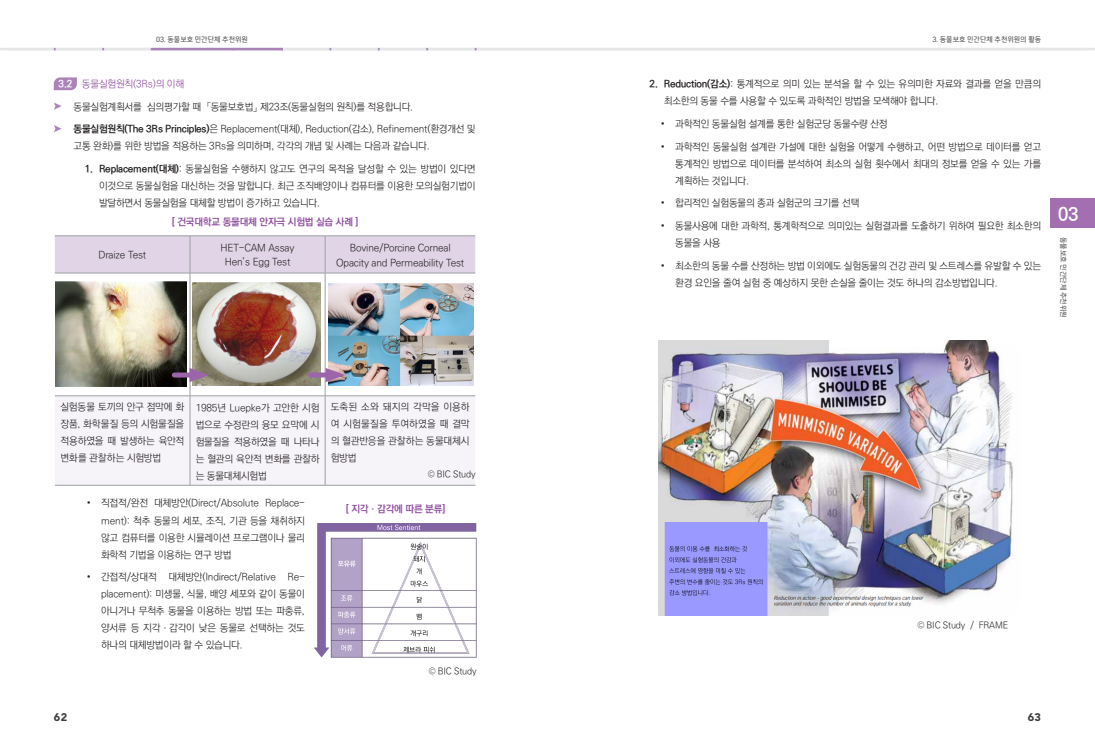
<style>
.page{position:relative;width:1095px;height:755px;background:#fff}
.page>*{position:absolute;margin:0;border:0;box-sizing:border-box;transform-origin:0 0}
.t1{font:18px "Ko Pub World Dotum PB";color:#fff}
.t2{font:900 11px "Avenir";color:#3e3e3f}
.표1_본문{font:10px/17px "Ko Pub World Dotum PL";letter-spacing:-.02em;color:#231f20;text-align:justify}
.t3{font:10px "Ko Pub World Dotum PB";letter-spacing:-.02em;color:#8d4c9d}
.t4{font:10px "Ko Pub World Dotum PL";letter-spacing:-.02em;color:#8d4c9d}
.t5{font:10px "Ko Pub World Dotum PB";color:#fff}
.t6{font:9px "Ko Pub World Dotum PL";letter-spacing:-.02em;color:#231f20}
.top_r_number{font:7px "Infinity Sans";color:#57585a}
.s1{font-family:"Ko Pub World Dotum PB"}
</style>
<div class="page">
<img style="left:314px;top:523px;width:162px;height:135px">
<hr style="left:0;top:48px;width:1094px;height:2px;background:#e6e7e9">
<svg style="left:151px;top:48px;width:132px;height:2px"></svg>
<svg style="left:54px;top:102px;width:8px;height:8px"></svg>
<svg style="left:54px;top:125px;width:8px;height:7px"></svg>
<svg style="left:54px;top:77px;width:23px;height:13px"></svg>
<div style="left:1050px;top:198px;width:44px;height:30px;background:#a36fb0"></div>
<img style="left:658px;top:340px;width:355px;height:275px">
<div style="left:55px;top:236px;width:420px;height:36px;background:#e0d4e6"></div>
<div style="left:55px;top:396px;width:420px;height:88px;background:#f7f4f9"></div>
<hr style="left:55px;top:235px;width:135px;height:1px;background:#9d9fa2">
<hr style="left:325px;top:235px;width:150px;height:1px;background:#9d9fa2">
<hr style="left:55px;top:272px;width:135px;height:1px;background:#9d9fa2">
<hr style="left:325px;top:272px;width:150px;height:1px;background:#9d9fa2">
<hr style="left:55px;top:395px;width:135px;height:1px;background:#9d9fa2">
<hr style="left:325px;top:395px;width:150px;height:1px;background:#9d9fa2">
<hr style="left:55px;top:484px;width:135px;height:1px;background:#9d9fa2">
<hr style="left:325px;top:484px;width:150px;height:1px;background:#9d9fa2">
<hr style="left:190px;top:273px;width:1px;height:122px;background:#9d9fa2">
<hr style="left:325px;top:273px;width:1px;height:122px;background:#9d9fa2">
<hr style="left:190px;top:396px;width:1px;height:88px;background:#9d9fa2">
<hr style="left:325px;top:396px;width:1px;height:88px;background:#9d9fa2">
<hr style="left:190px;top:235px;width:135px;height:1px;background:#9d9fa2">
<hr style="left:190px;top:236px;width:1px;height:36px;background:#9d9fa2">
<hr style="left:325px;top:236px;width:1px;height:36px;background:#9d9fa2">
<hr style="left:190px;top:272px;width:135px;height:1px;background:#9d9fa2">
<hr style="left:190px;top:395px;width:135px;height:1px;background:#9d9fa2">
<hr style="left:190px;top:484px;width:135px;height:1px;background:#9d9fa2">
<img style="left:329px;top:283px;width:144px;height:102px">
<img style="left:193px;top:282px;width:127px;height:103px">
<img style="left:56px;top:281px;width:130px;height:105px">
<div style="left:174px;top:372px;width:24px;height:5px;background:#9c65aa"></div>
<svg style="left:189px;top:367px;width:20px;height:15px"></svg>
<div style="left:310px;top:372px;width:23px;height:5px;background:#9c65aa"></div>
<svg style="left:325px;top:367px;width:20px;height:15px"></svg>
<p class="top_r_number" style="left:156px;top:35px;width:93px">03. 동물보호 민간단체 추천위원</p>
<p class="t4" style="left:82px;top:77px;width:104px">동물실험원칙(3Rs)의 이해</p>
<p class="표1_본문" style="left:73px;top:98px;width:341px">동물실험계획서를 심의평가할 때 「동물보호법」 제23조(동물실험의 원칙)를 적용합니다.</p>
<p class="표1_본문" style="left:73px;top:121px;width:403px"><span class="s1">동물실험원칙(The 3Rs Principles)</span>은 Replacement(대체), Reduction(감소), Refinement(환경개선 및 고통 완화)를 위한 방법을 적용하는 3Rs을 의미하며, 각각의 개념 및 사례는 다음과 같습니다.</p>
<p class="표1_본문" style="left:99px;top:161px;width:378px;text-indent:-14px"><span class="s1">1. Replacement(대체)</span>: 동물실험을 수행하지 않고도 연구의 목적을 달성할 수 있는 방법이 있다면 이것으로 동물실험을 대신하는 것을 말합니다. 최근 조직배양이나 컴퓨터를 이용한 모의실험기법이 발달하면서 동물실험을 대체할 방법이 증가하고 있습니다.</p>
<p class="t5" style="left:59px;top:77px;width:15px">3.2</p>
<p class="표1_본문" style="left:98px;top:247px;width:49px">Draize Test</p>
<p class="t3" style="left:172px;top:214px;width:188px">[ 건국대학교 동물대체 안자극 시험법 실습 사례 ]</p>
<p class="표1_본문" style="left:220px;top:240px;width:75px">HET-CAM Assay</p>
<p class="표1_본문" style="left:225px;top:254px;width:67px">Hen’s Egg Test</p>
<p class="표1_본문" style="left:336px;top:240px;width:129px;line-height:15px;text-align:center">Bovine/Porcine Corneal<br>Opacity and Permeability Test</p>
<p class="top_r_number" style="left:932px;top:35px;width:110px">3. 동물보호 민간단체 추천위원의 활동</p>
<p class="표1_본문" style="left:663px;top:76px;width:379px;text-indent:-14px"><span class="s1">2. Reduction(감소)</span>: 통계적으로 의미 있는 분석을 할 수 있는 유의미한 자료와 결과를 얻을 만큼의 최소한의 동물 수를 사용할 수 있도록 과학적인 방법을 모색해야 합니다.</p>
<p class="표1_본문" style="left:660px;top:115px;width:228px">• 과학적인 동물실험 설계를 통한 실험군당 동물수량 산정</p>
<p class="표1_본문" style="left:675px;top:138px;width:367px;text-indent:-14px">• 과학적인 동물실험 설계란 가설에 대한 실험을 어떻게 수행하고, 어떤 방법으로 데이터를 얻고 통계적인 방법으로 데이터를 분석하여 최소의 실험 횟수에서 최대의 정보를 얻을 수 있는 가를 계획하는 것입니다.</p>
<p class="표1_본문" style="left:660px;top:195px;width:200px">• 합리적인 실험동물의 종과 실험군의 크기를 선택</p>
<p class="표1_본문" style="left:675px;top:217px;width:367px;text-indent:-14px">• 동물사용에 대한 과학적, 통계학적으로 의미있는 실험결과를 도출하기 위하여 필요한 최소한의 동물을 사용</p>
<p class="표1_본문" style="left:675px;top:257px;width:367px;text-indent:-14px">• 최소한의 동물 수를 산정하는 방법 이외에도 실험동물의 건강 관리 및 스트레스를 유발할 수 있는 환경 요인을 줄여 실험 중 예상하지 못한 손실을 줄이는 것도 하나의 감소방법입니다.</p>
<p class="t1" style="left:1057px;top:201px;width:22px">03</p>
<p class="top_r_number" style="left:1067px;top:237px;width:82px;rotate:90deg">동물보호 민간단체 추천위원</p>
<p class="표1_본문" style="left:60px;top:398px;width:125px">실험동물 토끼의 안구 점막에 화 장품, 화학물질 등의 시험물질을 적용하였을 때 발생하는 육안적 변화를 관찰하는 시험방법</p>
<p class="표1_본문" style="left:196px;top:399px;width:125px">1985년 Luepke가 고안한 시험 법으로 수정란의 융모 요막에 시 험물질을 적용하였을 때 나타나 는 혈관의 육안적 변화를 관찰하 는 동물대체시험법</p>
<p class="표1_본문" style="left:331px;top:398px;width:140px">도축된 소와 돼지의 각막을 이용하 여 시험물질을 투여하였을 때 결막 의 혈관반응을 관찰하는 동물대체시 험방법</p>
<p class="t6" style="left:428px;top:468px;width:49px">© BIC Study</p>
<p class="표1_본문" style="left:101px;top:495px;width:205px;text-indent:-14px">• 직접적/완전 대체방안(Direct/Absolute Replace&shy;ment): 척추 동물의 세포, 조직, 기관 등을 채취하지 않고 컴퓨터를 이용한 시뮬레이션 프로그램이나 물리 화학적 기법을 이용하는 연구 방법</p>
<p class="표1_본문" style="left:101px;top:568px;width:205px;text-indent:-14px">• 간접적/상대적 대체방안(Indirect/Relative Re&shy;placement): 미생물, 식물, 배양 세포와 같이 동물이 아니거나 무척추 동물을 이용하는 방법 또는 파충류, 양서류 등 지각ㆍ감각이 낮은 동물로 선택하는 것도 하나의 대체방법이라 할 수 있습니다.</p>
<p class="t3" style="left:346px;top:501px;width:101px">[ 지각ㆍ감각에 따른 분류]</p>
<p class="t6" style="left:429px;top:664px;width:49px">© BIC Study</p>
<p class="t6" style="left:917px;top:618px;width:92px">© BIC Study / FRAME</p>
<p class="t2" style="left:54px;top:709px;width:15px">62</p>
<p class="t2" style="left:1027px;top:709px;width:15px">63</p>
</div>
